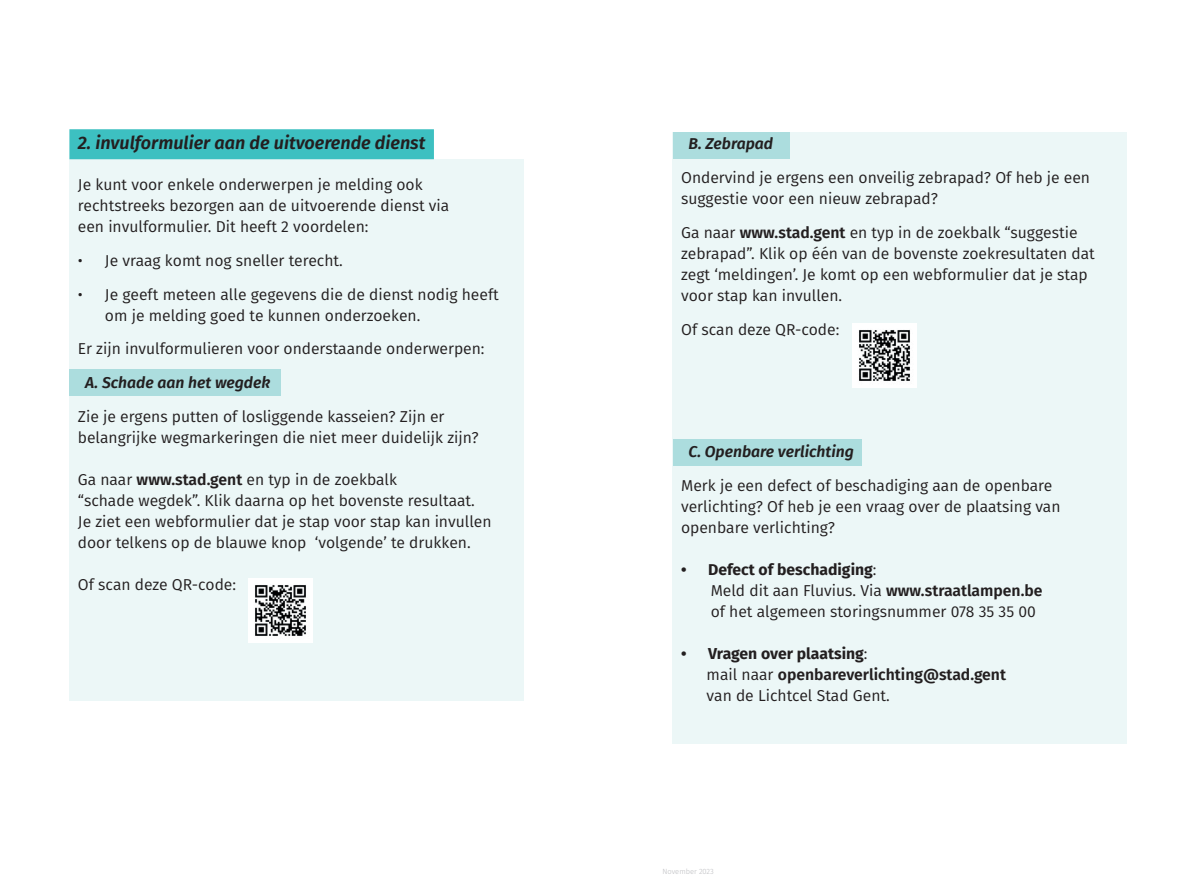
<style>
.page{position:relative;width:1187px;height:893px;background:#fff}
.page>*{position:absolute;margin:0;border:0;box-sizing:border-box;transform-origin:0 0}
.t1{font:italic 600 18px "Fira Sans";color:#231f20}
._00_body-kader{font:15.75px/21px "Fira Sans";color:#231f20}
._00_body-opsomming_bullets{font:15.75px/21px "Fira Sans";color:#231f20}
._00_body-opsomming_bullets-2{font:italic 600 15.75px "Fira Sans";color:#231f20}
.t2{font:700 15.75px "Fira Sans";color:#231f20}
._00_body-kader-2{font:600 15.75px "Fira Sans";color:#231f20}
.t3{font:300 7.5px "Fira Sans";color:#bcbdc0}
.s1{font-weight:600}
.s2{font-weight:400}
</style>
<div class="page">
<div style="left:672px;top:133px;width:455px;height:611px;background:#ecf7f7"></div>
<div style="left:673px;top:439px;width:188px;height:26px;background:#acddde"></div>
<div style="left:673px;top:133px;width:117px;height:26px;background:#acddde"></div>
<div style="left:69px;top:160px;width:455px;height:541px;background:#ecf7f7"></div>
<div style="left:69px;top:369px;width:212px;height:26px;background:#acddde"></div>
<img style="left:249px;top:579px;width:64px;height:63px">
<img style="left:853px;top:324px;width:63px;height:64px">
<div style="left:69px;top:129px;width:365px;height:30px;background:#3dc0c1"></div>
<p class="t1" style="left:78px;top:128px;width:349px">2. invulformulier aan de uitvoerende dienst</p>
<p class="_00_body-opsomming_bullets" style="left:78px;top:174px;width:373px">Je kunt voor enkele onderwerpen je melding ook rechtstreeks bezorgen aan de uitvoerende dienst via een invulformulier. Dit heeft 2 voordelen:</p>
<p class="_00_body-kader" style="left:78px;top:249px;width:266px">• Je vraag komt nog sneller terecht.</p>
<p class="_00_body-kader" style="left:105px;top:283px;width:395px;text-indent:-27px">• Je geeft meteen alle gegevens die de dienst nodig heeft om je melding goed te kunnen onderzoeken.</p>
<p class="_00_body-opsomming_bullets" style="left:78px;top:338px;width:408px">Er zijn invulformulieren voor onderstaande onderwerpen:</p>
<p class="_00_body-opsomming_bullets-2" style="left:85px;top:370px;width:186px">A. Schade aan het wegdek</p>
<p class="_00_body-kader" style="left:78px;top:405px;width:402px">Zie je ergens putten of losliggende kasseien? Zijn er belangrijke wegmarkeringen die niet meer duidelijk zijn?</p>
<p class="_00_body-kader" style="left:78px;top:468px;width:415px">Ga naar <span class="s1">www.stad.gent</span> en typ in de zoekbalk<br>“schade wegdek”. Klik daarna op het bovenste resultaat.<br>Je ziet een webformulier dat je stap voor stap kan invullen door telkens op de blauwe knop ‘volgende’ te drukken.</p>
<p class="_00_body-kader" style="left:78px;top:573px;width:160px">Of scan deze QR-code:</p>
<p class="_00_body-opsomming_bullets-2" style="left:688px;top:131px;width:86px">B. Zebrapad</p>
<p class="_00_body-opsomming_bullets" style="left:681px;top:167px;width:410px">Ondervind je ergens een onveilig zebrapad? Of heb je een suggestie voor een nieuw zebrapad?</p>
<p class="_00_body-opsomming_bullets" style="left:681px;top:221px;width:415px">Ga naar <span class="s1">www.stad.gent</span> en typ in de zoekbalk “suggestie zebrapad”. Klik op één van de bovenste zoekresultaten dat zegt ‘meldingen’. Je komt op een webformulier dat je stap voor stap kan invullen.</p>
<p class="_00_body-kader" style="left:681px;top:318px;width:160px">Of scan deze QR-code:</p>
<p class="_00_body-opsomming_bullets-2" style="left:688px;top:438px;width:167px">C. Openbare verlichting</p>
<p class="_00_body-kader" style="left:681px;top:474px;width:381px">Merk je een defect of beschadiging aan de openbare verlichting? Of heb je een vraag over de plaatsing van openbare verlichting?</p>
<p class="t2" style="left:681px;top:556px;width:197px">• Defect of beschadiging<span class="s2">:</span></p>
<p class="_00_body-kader" style="left:711px;top:579px;width:333px">Meld dit aan Fluvius. Via <span class="s1">www.straatlampen.be </span>of het algemeen storingsnummer 078 35 35 00</p>
<p class="t2" style="left:681px;top:640px;width:188px">• Vragen over plaatsing<span class="s2">:</span></p>
<p class="_00_body-kader-2" style="left:707px;top:661px;width:301px"><span class="s2">mail naar</span> openbareverlichting@stad.gent</p>
<p class="_00_body-kader" style="left:706px;top:684px;width:185px">van de Lichtcel Stad Gent.</p>
<p class="t3" style="left:662px;top:866px;width:53px">November 2023</p>
</div>
